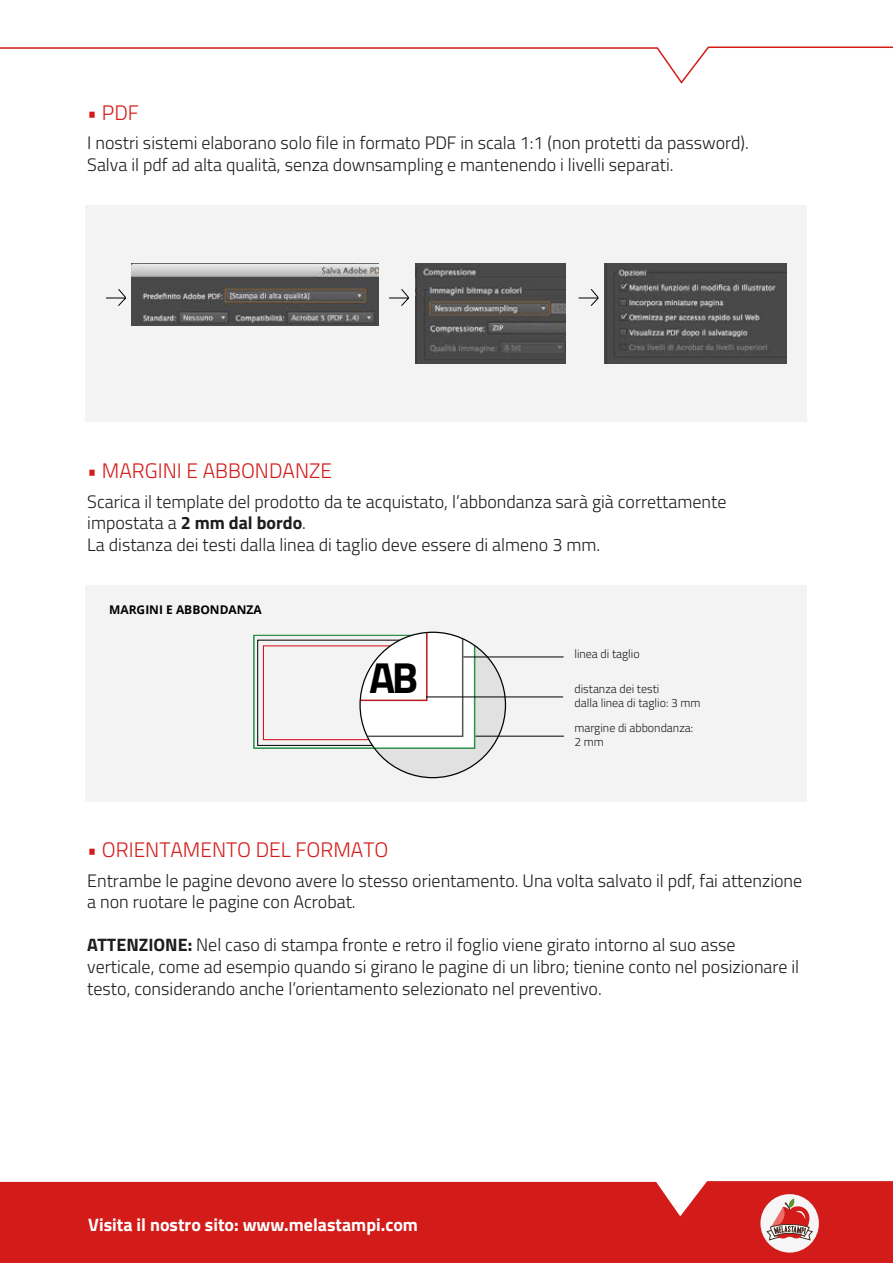
<style>
.page{position:relative;width:893px;height:1263px;background:#fff}
.page>*{position:absolute;margin:0;border:0;box-sizing:border-box;transform-origin:0 0}
.t1{font:700 43.5px "Titillium Web";color:#000}
.t2{font:300 21px "Titillium Web";color:#d31c1a}
.t3{font:300 18px/21.6px "Titillium Web";color:#1d1d1b}
.t4{font:700 18px "Titillium Web";color:#fff}
.t5{font:300 12px/14.4px "Titillium Web";color:#1d1d1b}
.t6{font:700 12px "Open Sans";color:#000}
.s1{font-weight:700}
</style>
<div class="page">
<div style="left:0;top:1181px;width:893px;height:82px;background:#d31c1a"></div>
<svg style="left:0;top:46px;width:893px;height:38px"></svg>
<div style="left:760px;top:1194px;width:59px;height:58px;background:#f6f6f6;border-radius:50%"></div>
<svg style="left:767px;top:1198px;width:45px;height:43px"></svg>
<div style="left:86px;top:205px;width:721px;height:216px;background:#f3f3f3"></div>
<div style="left:86px;top:585px;width:721px;height:217px;background:#f3f3f3"></div>
<div style="left:360px;top:632px;width:145px;height:146px;background:#e1e1e1;border-radius:50%"></div>
<svg style="left:360px;top:632px;width:116px;height:118px;background:#ececea"></svg>
<hr style="left:475px;top:736px;width:89px;height:1px;background:#000">
<hr style="left:463px;top:656px;width:101px;height:1px;background:#000">
<hr style="left:426px;top:696px;width:137px;height:1px;background:#000">
<img style="left:132px;top:264px;width:247px;height:62px">
<img style="left:605px;top:264px;width:181px;height:100px">
<img style="left:416px;top:264px;width:150px;height:100px">
<svg style="left:106px;top:289px;width:20px;height:17px"></svg>
<svg style="left:578px;top:289px;width:21px;height:17px"></svg>
<svg style="left:389px;top:289px;width:20px;height:17px"></svg>
<p class="t2" style="left:87px;top:97px;width:53px">• PDF</p>
<p class="t3" style="left:87px;top:131px;width:663px">I nostri sistemi elaborano solo file in formato PDF in scala 1:1 (non protetti da password).<br>Salva il pdf ad alta qualità, senza downsampling e mantenendo i livelli separati.</p>
<p class="t2" style="left:87px;top:456px;width:246px">• MARGINI E ABBONDANZE</p>
<p class="t3" style="left:87px;top:490px;width:641px">Scarica il template del prodotto da te acquistato, l’abbondanza sarà già correttamente impostata a <span class="s1">2 mm dal bordo</span>.<br>La distanza dei testi dalla linea di taglio deve essere di almeno 3 mm.</p>
<p class="t6" style="left:109px;top:602px;width:154px">MARGINI E ABBONDANZA</p>
<h1 class="t1" style="left:369px;top:644px;width:51px">AB</h1>
<p class="t2" style="left:87px;top:835px;width:303px">• ORIENTAMENTO DEL FORMATO</p>
<p class="t5" style="left:574px;top:646px;width:67px">linea di taglio</p>
<p class="t5" style="left:574px;top:681px;width:128px">distanza dei testi<br>dalla linea di taglio: 3 mm</p>
<p class="t5" style="left:574px;top:720px;width:120px">margine di abbondanza:<br>2 mm</p>
<p class="t3" style="left:87px;top:869px;width:716px">Entrambe le pagine devono avere lo stesso orientamento. Una volta salvato il pdf, fai attenzione a non ruotare le pagine con Acrobat.</p>
<p class="t3" style="left:87px;top:933px;width:713px"><span class="s1">ATTENZIONE:</span> Nel caso di stampa fronte e retro il foglio viene girato intorno al suo asse verticale, come ad esempio quando si girano le pagine di un libro; tienine conto nel posizionare il testo, considerando anche l’orientamento selezionato nel preventivo.</p>
<p class="t4" style="left:88px;top:1211px;width:331px">Visita il nostro sito: www.melastampi.com</p>
</div>
